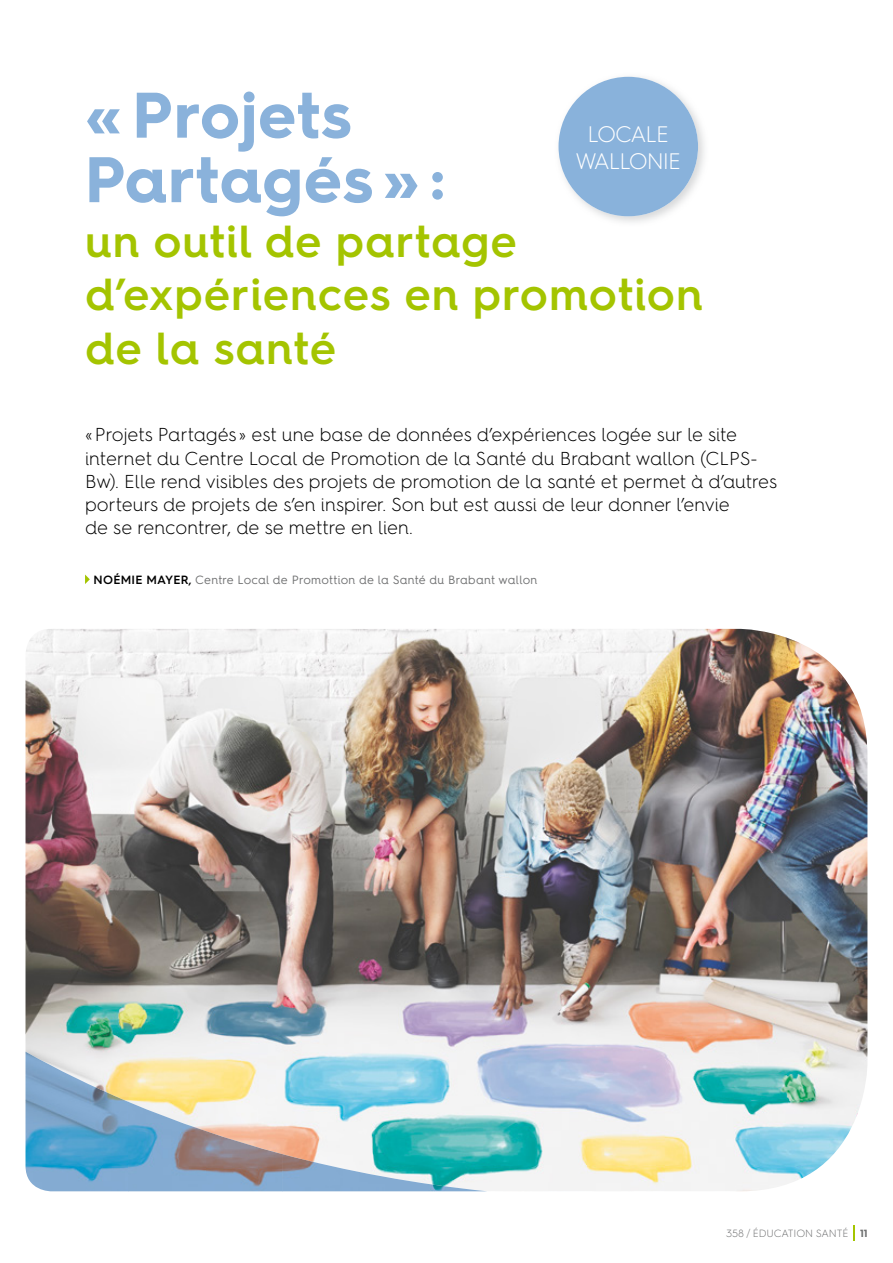
<style>
.page{position:relative;width:893px;height:1263px;background:#fff}
.page>*{position:absolute;margin:0;border:0;box-sizing:border-box;transform-origin:0 0}
.t1{font:700 64.5px/64.5px "Hurme Geometric Sans 4";letter-spacing:.02em;color:#8ab2db}
.t2{font:600 45px/53.4px "Hurme Geometric Sans 4";letter-spacing:.02em;color:#a4c400}
.t3{font:300 22.5px/27px "Hurme Geometric Sans 4";letter-spacing:-.05em;color:#fff;text-align:center}
.t4{font:300 18.75px/23.2px "Hurme Geometric Sans 4";color:#000}
.t5{font:12px "Hurme Geometric Sans 4";letter-spacing:.02em;color:#707172}
.t6{font:300 10.5px "Hurme Geometric Sans 4";letter-spacing:-.01em;color:#707172}
.s1{font-weight:600;color:#000}
.s2{font-weight:700}
</style>
<div class="page">
<svg style="left:853px;top:1225px;width:2px;height:16px"></svg>
<svg style="left:85px;top:574px;width:5px;height:10px"></svg>
<img style="left:561px;top:76px;width:143px;height:146px">
<div style="left:558px;top:77px;width:140px;height:139px;background:#89b2db;border-radius:50%"></div>
<img style="left:26px;top:629px;width:841px;height:562px">
<img style="left:26px;top:1052px;width:102px;height:139px">
<img style="left:128px;top:1102px;width:154px;height:89px">
<img style="left:282px;top:1154px;width:206px;height:37px">
<h1 class="t1" style="left:85px;top:82px;width:361px">« Projets<br>Partagés » :</h1>
<h2 class="t2" style="left:85px;top:214px;width:620px">un outil de partage d’expériences en promotion de la santé</h2>
<p class="t3" style="left:576px;top:120px;width:107px">LOCALE<br>WALLONIE</p>
<p class="t4" style="left:85px;top:423px;width:694px">« Projets Partagés » est une base de données d’expériences logée sur le site internet du Centre Local de Promotion de la Santé du Brabant wallon (CLPS-Bw). Elle rend visibles des projets de promotion de la santé et permet à d’autres porteurs de projets de s’en inspirer. Son but est aussi de leur donner l’envie<br>de se rencontrer, de se mettre en lien.</p>
<p class="t5" style="left:94px;top:571px;width:445px"><span class="s1">NOÉMIE MAYER,</span> Centre Local de Promottion de la Santé du Brabant wallon</p>
<p class="t6" style="left:726px;top:1227px;width:143px">358 / ÉDUCATION SANTÉ <span class="s2">11</span></p>
</div>
